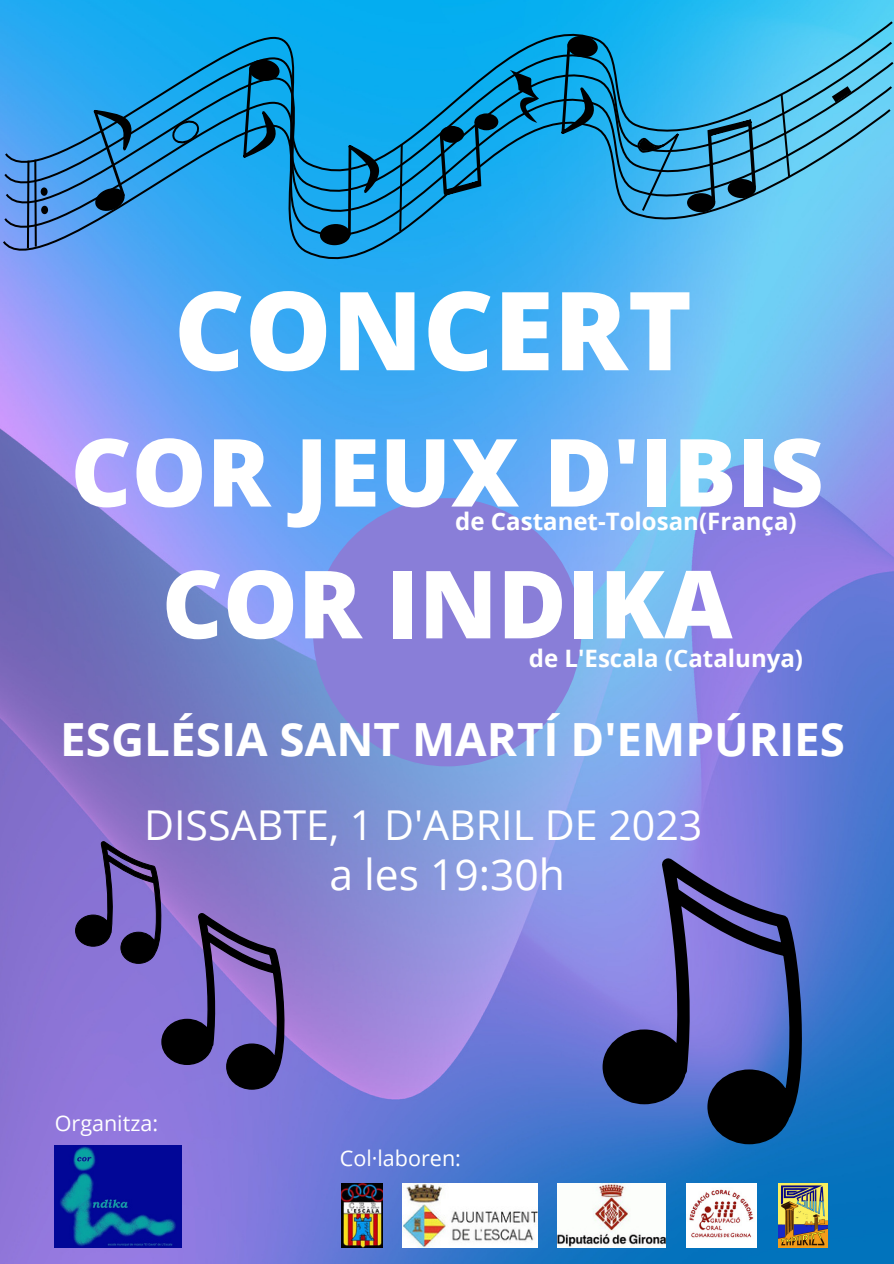
<style>
.page{position:relative;width:894px;height:1264px;background:#fff}
.page>*{position:absolute;margin:0;border:0;box-sizing:border-box;transform-origin:0 0}
.t1{font:800 109.2px "Open Sans";color:#fff}
.t2{font:800 94.2px/131.7px "Open Sans";color:#fff;text-align:center}
.t3{font:700 45.75px "Open Sans";color:#fff}
.t4{font:42.6px "Open Sans";color:#fff}
.t5{font:41.1px "Open Sans";color:#fff}
.t6{font:700 24px "Open Sans";color:#fff}
.t7{font:21.6px "Open Sans";color:#fff}
</style>
<div class="page">
<img style="left:0;top:0;width:893px;height:1263px">
<svg style="left:2px;top:23px;width:891px;height:44px;background:#1ab0ee"></svg>
<svg style="left:4px;top:43px;width:889px;height:24px;background:#1ea8e9"></svg>
<svg style="left:2px;top:67px;width:891px;height:209px;background:#2aa8e8"></svg>
<svg style="left:2px;top:90px;width:889px;height:186px;background:#3fa8ea"></svg>
<svg style="left:90px;top:92px;width:69px;height:123px;background:#2784bf"></svg>
<div style="left:319px;top:224px;width:31px;height:21px;background:#000;border-radius:50%"></div>
<svg style="left:218px;top:59px;width:71px;height:103px;background:#0f84b9"></svg>
<svg style="left:167px;top:115px;width:37px;height:34px"></svg>
<div style="left:41px;top:187px;width:7px;height:9px;border:2px solid #000;border-radius:50%"></div>
<svg style="left:26px;top:158px;width:21px;height:92px;background:#4671aa"></svg>
<div style="left:41px;top:206px;width:7px;height:8px;border:2px solid #000;border-radius:50%"></div>
<svg style="left:340px;top:35px;width:519px;height:203px;background:#2ba3d7"></svg>
<svg style="left:602px;top:858px;width:200px;height:286px;background:#52599a"></svg>
<svg style="left:75px;top:841px;width:210px;height:248px;background:#715fab"></svg>
<div style="left:313px;top:498px;width:268px;height:268px;background:#897ed8;border-radius:50%"></div>
<img style="left:55px;top:1145px;width:126px;height:102px">
<img style="left:403px;top:1183px;width:134px;height:64px">
<img style="left:557px;top:1183px;width:108px;height:64px">
<img style="left:686px;top:1183px;width:70px;height:64px">
<img style="left:342px;top:1183px;width:40px;height:64px">
<img style="left:778px;top:1183px;width:49px;height:64px">
<h1 class="t1" style="left:174px;top:253px;width:519px">CONCERT</h1>
<h2 class="t2" style="left:71px;top:404px;width:754px">COR JEUX D'IBIS<br>COR INDIKA</h2>
<p class="t6" style="left:455px;top:504px;width:343px">de Castanet-Tolosan(França)</p>
<p class="t6" style="left:529px;top:641px;width:275px">de L'Escala (Catalunya)</p>
<h3 class="t3" style="left:60px;top:707px;width:786px">ESGLÉSIA SANT MARTÍ D'EMPÚRIES</h3>
<h3 class="t5" style="left:144px;top:796px;width:559px">DISSABTE, 1 D'ABRIL DE 2023</h3>
<h3 class="t4" style="left:329px;top:844px;width:237px">a les 19:30h</h3>
<p class="t7" style="left:55px;top:1108px;width:105px">Organitza:</p>
<p class="t7" style="left:339px;top:1143px;width:123px">Col·laboren:</p>
</div>
